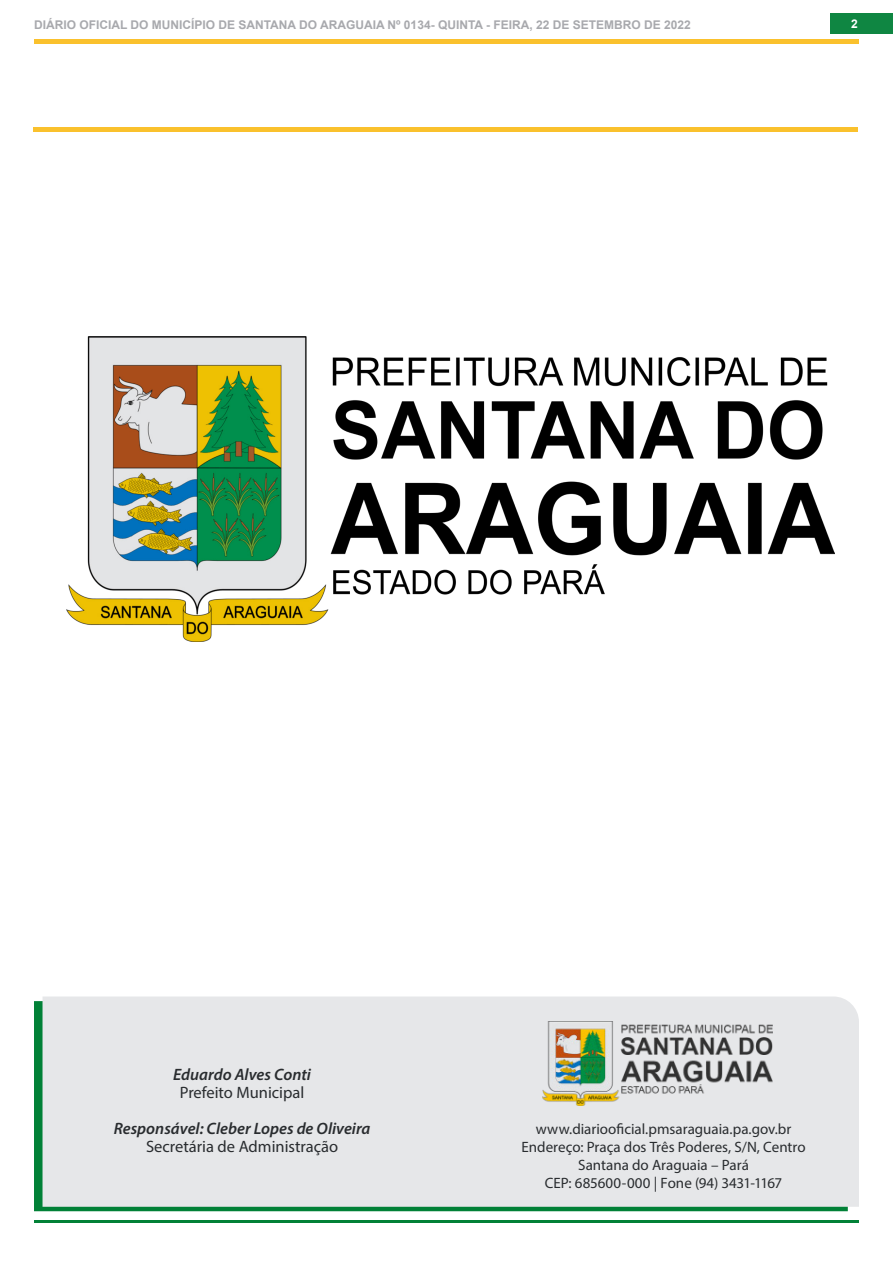
<style>
.page{position:relative;width:893px;height:1263px;background:#fff}
.page>*{position:absolute;margin:0;border:0;box-sizing:border-box;transform-origin:0 0}
.conteudosuma{font:italic 600 16.5px "Myriad Pro";color:#292c2f}
.conteudosuma-2{font:16.5px "Myriad Pro";color:#292c2f}
.conteudosuma-3{font:15px "Myriad Pro";color:#292c2f}
.t1{font:700 12px "Arial";color:#a8a9ad}
.t2{font:700 12px "Arial";color:#fff}
</style>
<div class="page">
<hr style="left:34px;top:1220px;width:825px;height:3px;background:#028137">
<div style="left:831px;top:13px;width:62px;height:21px;background:#0f8642"></div>
<hr style="left:34px;top:40px;width:825px;height:4px;background:#fac12d">
<div style="left:34px;top:1001px;width:814px;height:210px;background:#018137"></div>
<div style="left:43px;top:996px;width:816px;height:211px;background:#e6e7e9"></div>
<img style="left:542px;top:1021px;width:230px;height:85px">
<div style="left:33px;top:127px;width:825px;height:5px;background:#fac12d"></div>
<img style="left:67px;top:337px;width:768px;height:304px">
<p class="t1" style="left:34px;top:16px;width:658px">DIÁRIO OFICIAL DO MUNICÍPIO DE SANTANA DO ARAGUAIA Nº 0134- QUINTA - FEIRA, 22 DE SETEMBRO DE 2022</p>
<p class="t2" style="left:851px;top:15px;width:8px">2</p>
<p class="conteudosuma" style="left:173px;top:1064px;width:139px">Eduardo Alves Conti</p>
<p class="conteudosuma-2" style="left:180px;top:1082px;width:126px">Prefeito Municipal</p>
<p class="conteudosuma" style="left:114px;top:1118px;width:258px">Responsável: Cleber Lopes de Oliveira</p>
<p class="conteudosuma-2" style="left:146px;top:1136px;width:194px">Secretária de Administração</p>
<p class="conteudosuma-3" style="left:536px;top:1120px;width:257px">www.diariooficial.pmsaraguaia.pa.gov.br</p>
<p class="conteudosuma-3" style="left:522px;top:1138px;width:285px">Endereço: Praça dos Três Poderes, S/N, Centro</p>
<p class="conteudosuma-3" style="left:578px;top:1156px;width:172px">Santana do Araguaia – Pará</p>
<p class="conteudosuma-3" style="left:545px;top:1174px;width:239px">CEP: 685600-000 | Fone (94) 3431-1167</p>
</div>
